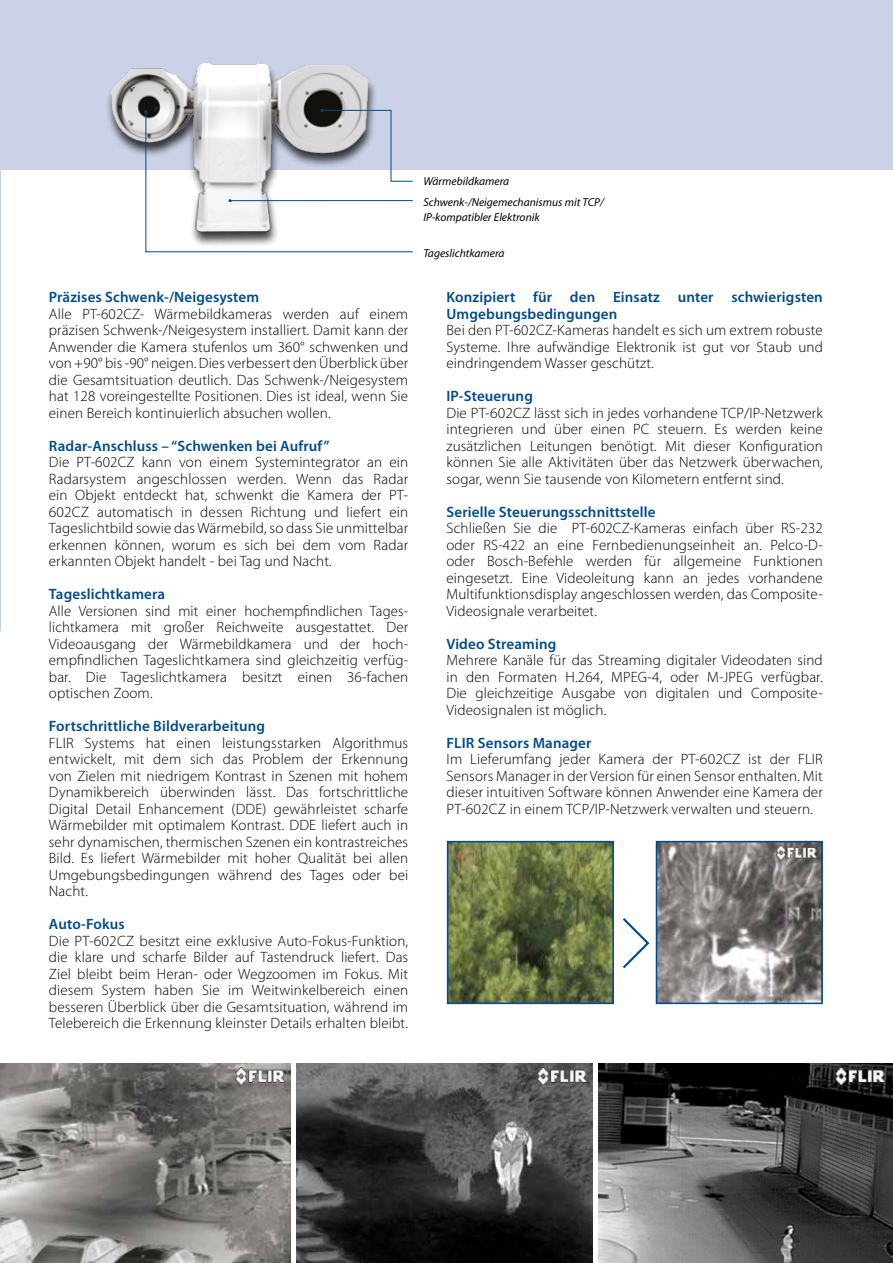
<style>
.page{position:relative;width:893px;height:1263px;background:#fff}
.page>*{position:absolute;margin:0;border:0;box-sizing:border-box;transform-origin:0 0}
.t1{font:300 15px/16.5px "Myriad Pro";letter-spacing:.01em;color:#000;text-align:justify}
.t2{font:600 15px/16.5px "Myriad Pro";letter-spacing:.01em;color:#004b89}
.t3{font:italic 11.55px/14.9px "Myriad Pro";color:#000}
</style>
<div class="page">
<div style="left:0;top:0;width:893px;height:169px;background:#cbd2e7"></div>
<img style="left:0;top:170px;width:1px;height:461px">
<img style="left:72px;top:63px;width:303px;height:107px">
<img style="left:450px;top:844px;width:161px;height:157px">
<div style="left:447px;top:841px;width:167px;height:163px;border:2px solid #004b89"></div>
<img style="left:659px;top:844px;width:161px;height:157px">
<div style="left:656px;top:841px;width:167px;height:163px;border:2px solid #004b89"></div>
<svg style="left:622px;top:918px;width:28px;height:51px"></svg>
<img style="left:0;top:1063px;width:291px;height:200px">
<img style="left:296px;top:1063px;width:296px;height:200px">
<img style="left:598px;top:1063px;width:295px;height:200px">
<svg style="left:144px;top:109px;width:269px;height:144px"></svg>
<img style="left:236px;top:1067px;width:49px;height:18px">
<img style="left:538px;top:1067px;width:49px;height:18px">
<img style="left:836px;top:1067px;width:49px;height:18px">
<img style="left:777px;top:846px;width:39px;height:14px">
<p class="t2" style="left:49px;top:289px;width:212px">Präzises Schwenk-/Neigesystem</p>
<p class="t1" style="left:49px;top:305px;width:361px">Alle PT-602CZ- Wärmebildkameras werden auf einem präzisen Schwenk-/Neigesystem installiert. Damit kann der Anwender die Kamera stufenlos um 360° schwenken und von +90° bis -90° neigen. Dies verbessert den Überblick über die Gesamtsituation deutlich. Das Schwenk-/Neigesystem hat 128 voreingestellte Positionen. Dies ist ideal, wenn Sie einen Bereich kontinuierlich absuchen wollen.</p>
<p class="t2" style="left:49px;top:437px;width:282px">Radar-Anschluss – “Schwenken bei Aufruf”</p>
<p class="t1" style="left:49px;top:454px;width:361px">Die PT-602CZ kann von einem Systemintegrator an ein Radarsystem angeschlossen werden. Wenn das Radar ein Objekt entdeckt hat, schwenkt die Kamera der PT-602CZ automatisch in dessen Richtung und liefert ein Tageslichtbild sowie das Wärmebild, so dass Sie unmittelbar erkennen können, worum es sich bei dem vom Radar erkannten Objekt handelt - bei Tag und Nacht.</p>
<p class="t2" style="left:49px;top:586px;width:118px">Tageslichtkamera</p>
<p class="t1" style="left:49px;top:602px;width:361px;text-align:left">Alle Versionen sind mit einer hochempfindlichen Tages--- lichtkamera mit großer Reichweite ausgestattet. Der Videoausgang der Wärmebildkamera und der hoch&shy;empfindlichen Tageslichtkamera sind gleichzeitig verfüg&shy;bar. Die Tageslichtkamera besitzt einen 36-fachen optischen Zoom.</p>
<p class="t2" style="left:49px;top:718px;width:218px">Fortschrittliche Bildverarbeitung</p>
<p class="t1" style="left:49px;top:734px;width:361px">FLIR Systems hat einen leistungsstarken Algorithmus entwickelt, mit dem sich das Problem der Erkennung von Zielen mit niedrigem Kontrast in Szenen mit hohem Dynamikbereich überwinden lässt. Das fortschrittliche Digital Detail Enhancement (DDE) gewährleistet scharfe Wärmebilder mit optimalem Kontrast. DDE liefert auch in sehr dynamischen, thermischen Szenen ein kontrastreiches Bild. Es liefert Wärmebilder mit hoher Qualität bei allen Umgebungsbedingungen während des Tages oder bei Nacht.</p>
<p class="t2" style="left:49px;top:916px;width:77px">Auto-Fokus</p>
<p class="t1" style="left:49px;top:932px;width:361px">Die PT-602CZ besitzt eine exklusive Auto-Fokus-Funktion, die klare und scharfe Bilder auf Tastendruck liefert. Das Ziel bleibt beim Heran- oder Wegzoomen im Fokus. Mit diesem System haben Sie im Weitwinkelbereich einen besseren Überblick über die Gesamtsituation, während im Telebereich die Erkennung kleinster Details erhalten bleibt.</p>
<p class="t3" style="left:423px;top:174px;width:87px">Wärmebildkamera</p>
<p class="t3" style="left:423px;top:195px;width:182px">Schwenk-/Neigemechanismus mit TCP/<br>IP-kompatibler Elektronik</p>
<p class="t3" style="left:423px;top:245px;width:83px">Tageslichtkamera</p>
<p class="t2" style="left:446px;top:289px;width:378px">Konzipiert für den Einsatz unter schwierigsten<br>Umgebungsbedingungen</p>
<p class="t1" style="left:446px;top:322px;width:378px">Bei den PT-602CZ-Kameras handelt es sich um extrem robuste Systeme. Ihre aufwändige Elektronik ist gut vor Staub und eindringendem Wasser geschützt.</p>
<p class="t2" style="left:446px;top:388px;width:88px">IP-Steuerung</p>
<p class="t1" style="left:446px;top:404px;width:378px">Die PT-602CZ lässt sich in jedes vorhandene TCP/IP-Netzwerk integrieren und über einen PC steuern. Es werden keine zusätzlichen Leitungen benötigt. Mit dieser Konfiguration können Sie alle Aktivitäten über das Netzwerk überwachen, sogar, wenn Sie tausende von Kilometern entfernt sind.</p>
<p class="t2" style="left:446px;top:503px;width:211px">Serielle Steuerungsschnittstelle</p>
<p class="t1" style="left:446px;top:520px;width:378px">Schließen Sie die PT-602CZ-Kameras einfach über RS-232 oder RS-422 an eine Fernbedienungseinheit an. Pelco-D&shy;oder Bosch-Befehle werden für allgemeine Funktionen eingesetzt. Eine Videoleitung kann an jedes vorhandene Multifunktionsdisplay angeschlossen werden, das Composite-Videosignale verarbeitet.</p>
<p class="t2" style="left:446px;top:635px;width:111px">Video Streaming</p>
<p class="t1" style="left:446px;top:652px;width:378px">Mehrere Kanäle für das Streaming digitaler Videodaten sind in den Formaten H.264, MPEG-4, oder M-JPEG verfügbar.<br>Die gleichzeitige Ausgabe von digitalen und Composite-Videosignalen ist möglich.</p>
<p class="t2" style="left:446px;top:734px;width:147px">FLIR Sensors Manager</p>
<p class="t1" style="left:446px;top:751px;width:378px">Im Lieferumfang jeder Kamera der PT-602CZ ist der FLIR Sensors Manager in der Version für einen Sensor enthalten. Mit dieser intuitiven Software können Anwender eine Kamera der PT-602CZ in einem TCP/IP-Netzwerk verwalten und steuern.</p>
</div>
